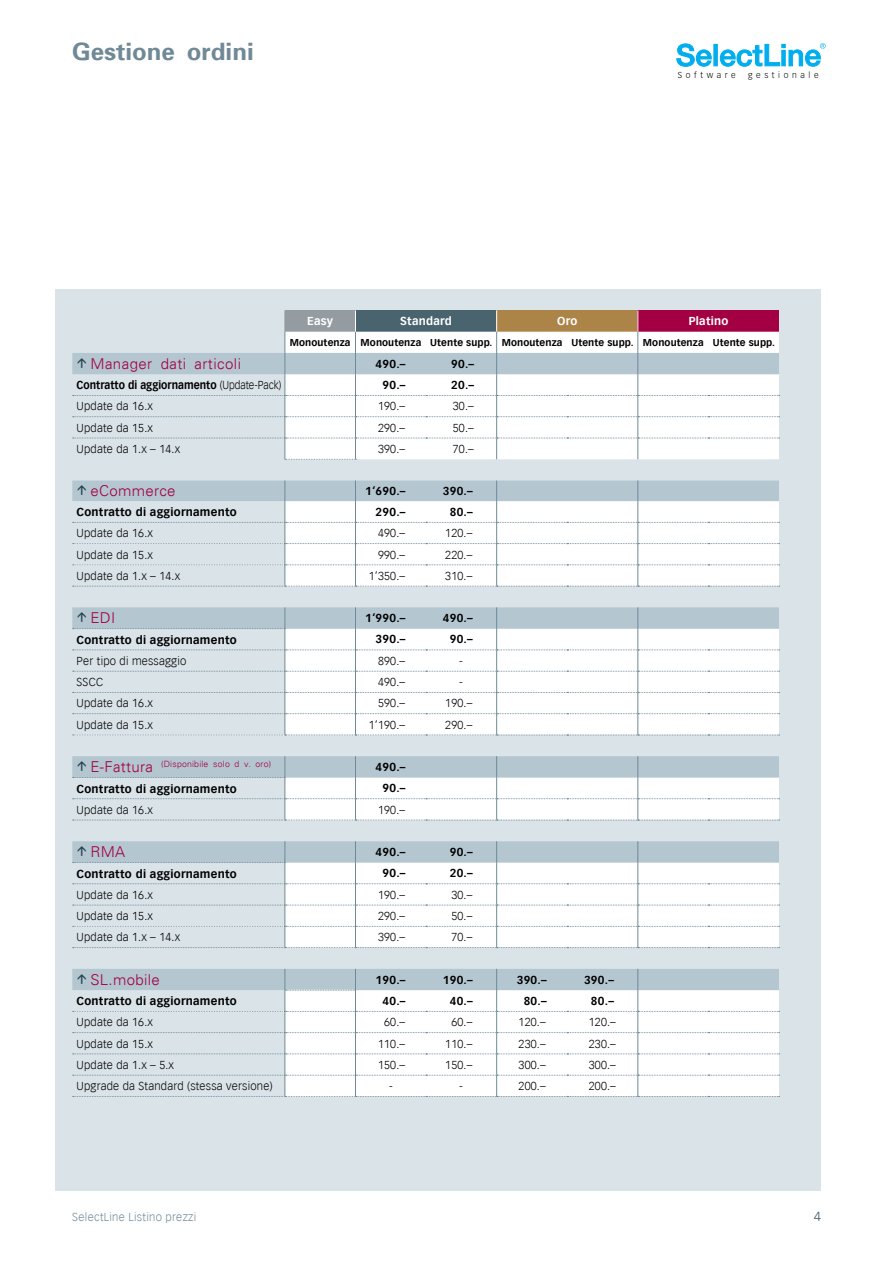
<style>
.page{position:relative;width:893px;height:1263px;background:#fff}
.page>*{position:absolute;margin:0;border:0;box-sizing:border-box;transform-origin:0 0}
.t1{font:700 24px "Univers";color:#6f8996}
.t2{font:300 15px "Univers";letter-spacing:.02em;color:#a30043}
.t3{font:300 13.5px "Univers";color:#49636f}
.t4{font:300 11.25px "Vectora LH";letter-spacing:.02em;color:#000}
.t5{font:700 11.25px "Vectora LH";letter-spacing:.02em;color:#000}
.t6{font:700 11.25px "Vectora LH";color:#000;scale:.91 1}
.t7{font:300 11.25px "Vectora LH";letter-spacing:.03em;color:#6f8996}
.t8{font:700 11.25px "Vectora LH";letter-spacing:.02em;color:#fff}
.t9{font:700 9.75px "Vectora LH";letter-spacing:.01em;color:#000}
.t10{font:300 8.7px "Univers";letter-spacing:.02em;color:#a30043}
.t11{font:300 8.55px "Vectora LH";letter-spacing:.43em;color:#000}
.s1{font-weight:300}
.s2{font-family:"DIN Bold Alternate";font-weight:400;font-size:10.5px;color:#22414e}
.s3{font-size:15px}
</style>
<div class="page">
<div style="left:55px;top:289px;width:766px;height:902px;background:#dae3e8"></div>
<svg style="left:73px;top:310px;width:707px;height:150px"></svg>
<svg style="left:73px;top:480px;width:707px;height:107px"></svg>
<svg style="left:73px;top:607px;width:707px;height:129px"></svg>
<svg style="left:73px;top:756px;width:707px;height:65px"></svg>
<svg style="left:73px;top:841px;width:707px;height:107px"></svg>
<svg style="left:73px;top:969px;width:707px;height:128px"></svg>
<svg style="left:677px;top:43px;width:35px;height:24px"></svg>
<hr style="left:714px;top:44px;width:3px;height:22px;background:#00aeef">
<svg style="left:720px;top:43px;width:106px;height:24px"></svg>
<h1 class="t1" style="left:72px;top:36px;width:183px">Gestione ordini</h1>
<p class="t11" style="left:678px;top:70px;width:60px">Software</p>
<p class="t11" style="left:748px;top:70px;width:72px">gestionale</p>
<p class="t8" style="left:307px;top:315px;width:27px">Easy</p>
<p class="t8" style="left:400px;top:315px;width:53px">Standard</p>
<p class="t8" style="left:557px;top:315px;width:22px">Oro</p>
<p class="t8" style="left:689px;top:315px;width:41px">Platino</p>
<p class="t9" style="left:290px;top:337px;width:487px">Monoutenza Monoutenza Utente supp. Monoutenza Utente supp. Monoutenza Utente supp.</p>
<h2 class="t2" style="left:77px;top:355px;width:166px"><sup>&gt;</sup> Manager dati articoli</h2>
<p class="t5" style="left:376px;top:357px;width:31px">490.–</p>
<p class="t5" style="left:451px;top:357px;width:25px">90.–</p>
<p class="t6" style="left:77px;top:378px;width:227px">Contratto di aggiornamento <span class="s1">(Update-Pack)</span></p>
<p class="t5" style="left:383px;top:378px;width:25px">90.–</p>
<p class="t5" style="left:451px;top:378px;width:25px">20.–</p>
<p class="t4" style="left:77px;top:400px;width:78px">Update da 16.x</p>
<p class="t4" style="left:378px;top:400px;width:29px">190.–</p>
<p class="t4" style="left:453px;top:400px;width:22px">30.–</p>
<p class="t4" style="left:77px;top:421px;width:78px">Update da 15.x</p>
<p class="t4" style="left:378px;top:421px;width:29px">290.–</p>
<p class="t4" style="left:453px;top:421px;width:22px">50.–</p>
<p class="t4" style="left:77px;top:443px;width:105px">Update da 1.x – 14.x</p>
<p class="t4" style="left:378px;top:443px;width:29px">390.–</p>
<p class="t4" style="left:453px;top:443px;width:22px">70.–</p>
<h2 class="t2" style="left:77px;top:482px;width:101px"><sup>&gt;</sup> eCommerce</h2>
<p class="t5" style="left:365px;top:484px;width:42px">1‘690.–</p>
<p class="t5" style="left:443px;top:484px;width:31px">390.–</p>
<p class="t5" style="left:77px;top:505px;width:162px">Contratto di aggiornamento</p>
<p class="t5" style="left:376px;top:505px;width:31px">290.–</p>
<p class="t5" style="left:450px;top:505px;width:25px">80.–</p>
<p class="t4" style="left:77px;top:527px;width:78px">Update da 16.x</p>
<p class="t4" style="left:378px;top:527px;width:29px">490.–</p>
<p class="t4" style="left:445px;top:527px;width:29px">120.–</p>
<p class="t4" style="left:77px;top:548px;width:78px">Update da 15.x</p>
<p class="t4" style="left:378px;top:548px;width:29px">990.–</p>
<p class="t4" style="left:445px;top:548px;width:29px">220.–</p>
<p class="t4" style="left:77px;top:569px;width:105px">Update da 1.x – 14.x</p>
<p class="t4" style="left:369px;top:569px;width:38px">1‘350.–</p>
<p class="t4" style="left:445px;top:569px;width:29px">310.–</p>
<h2 class="t2" style="left:77px;top:609px;width:40px"><sup>&gt;</sup> EDI</h2>
<p class="t5" style="left:365px;top:611px;width:42px">1‘990.–</p>
<p class="t5" style="left:443px;top:611px;width:31px">490.–</p>
<p class="t5" style="left:77px;top:633px;width:162px">Contratto di aggiornamento</p>
<p class="t5" style="left:376px;top:633px;width:31px">390.–</p>
<p class="t5" style="left:450px;top:633px;width:25px">90.–</p>
<p class="t4" style="left:77px;top:654px;width:111px">Per tipo di messaggio</p>
<p class="t4" style="left:378px;top:654px;width:29px">890.–</p>
<p class="t4" style="left:459px;top:654px;width:5px">-</p>
<p class="t4" style="left:77px;top:676px;width:28px">SSCC</p>
<p class="t4" style="left:378px;top:676px;width:29px">490.–</p>
<p class="t4" style="left:459px;top:676px;width:5px">-</p>
<p class="t4" style="left:77px;top:697px;width:78px">Update da 16.x</p>
<p class="t4" style="left:378px;top:697px;width:29px">590.–</p>
<p class="t4" style="left:445px;top:697px;width:29px">190.–</p>
<p class="t4" style="left:77px;top:718px;width:78px">Update da 15.x</p>
<p class="t4" style="left:369px;top:718px;width:38px">1‘190.–</p>
<p class="t4" style="left:445px;top:718px;width:29px">290.–</p>
<p class="t10" style="left:77px;top:759px;width:196px"><span class="s2">&gt;</span> <span class="s3">E-Fattura</span> (Disponibile solo d v. oro)</p>
<p class="t5" style="left:376px;top:760px;width:31px">490.–</p>
<p class="t5" style="left:77px;top:782px;width:162px">Contratto di aggiornamento</p>
<p class="t5" style="left:383px;top:781px;width:25px">90.–</p>
<p class="t4" style="left:77px;top:803px;width:78px">Update da 16.x</p>
<p class="t4" style="left:378px;top:803px;width:29px">190.–</p>
<h2 class="t2" style="left:77px;top:843px;width:50px"><sup>&gt;</sup> RMA</h2>
<p class="t5" style="left:376px;top:845px;width:31px">490.–</p>
<p class="t5" style="left:450px;top:845px;width:25px">90.–</p>
<p class="t5" style="left:77px;top:867px;width:162px">Contratto di aggiornamento</p>
<p class="t5" style="left:383px;top:866px;width:25px">90.–</p>
<p class="t5" style="left:450px;top:866px;width:25px">20.–</p>
<p class="t4" style="left:77px;top:888px;width:78px">Update da 16.x</p>
<p class="t4" style="left:378px;top:888px;width:29px">190.–</p>
<p class="t4" style="left:451px;top:888px;width:22px">30.–</p>
<p class="t4" style="left:77px;top:909px;width:78px">Update da 15.x</p>
<p class="t4" style="left:378px;top:909px;width:29px">290.–</p>
<p class="t4" style="left:451px;top:909px;width:22px">50.–</p>
<p class="t4" style="left:77px;top:931px;width:105px">Update da 1.x – 14.x</p>
<p class="t4" style="left:378px;top:931px;width:29px">390.–</p>
<p class="t4" style="left:451px;top:931px;width:22px">70.–</p>
<h2 class="t2" style="left:77px;top:970px;width:85px"><sup>&gt;</sup> SL.mobile</h2>
<p class="t5" style="left:376px;top:973px;width:31px">190.–</p>
<p class="t5" style="left:443px;top:973px;width:31px">190.–</p>
<p class="t5" style="left:517px;top:973px;width:31px">390.–</p>
<p class="t5" style="left:584px;top:973px;width:31px">390.–</p>
<p class="t5" style="left:77px;top:994px;width:162px">Contratto di aggiornamento</p>
<p class="t5" style="left:383px;top:994px;width:25px">40.–</p>
<p class="t5" style="left:450px;top:994px;width:25px">40.–</p>
<p class="t5" style="left:524px;top:994px;width:25px">80.–</p>
<p class="t5" style="left:591px;top:994px;width:25px">80.–</p>
<p class="t4" style="left:77px;top:1016px;width:78px">Update da 16.x</p>
<p class="t4" style="left:384px;top:1016px;width:22px">60.–</p>
<p class="t4" style="left:451px;top:1016px;width:22px">60.–</p>
<p class="t4" style="left:519px;top:1016px;width:29px">120.–</p>
<p class="t4" style="left:589px;top:1016px;width:29px">120.–</p>
<p class="t4" style="left:77px;top:1037px;width:78px">Update da 15.x</p>
<p class="t4" style="left:378px;top:1037px;width:29px">110.–</p>
<p class="t4" style="left:445px;top:1037px;width:29px">110.–</p>
<p class="t4" style="left:519px;top:1037px;width:29px">230.–</p>
<p class="t4" style="left:589px;top:1037px;width:29px">230.–</p>
<p class="t4" style="left:77px;top:1058px;width:99px">Update da 1.x – 5.x</p>
<p class="t4" style="left:378px;top:1058px;width:29px">150.–</p>
<p class="t4" style="left:445px;top:1058px;width:29px">150.–</p>
<p class="t4" style="left:519px;top:1058px;width:29px">300.–</p>
<p class="t4" style="left:589px;top:1058px;width:29px">300.–</p>
<p class="t4" style="left:77px;top:1080px;width:198px">Upgrade da Standard (stessa versione)</p>
<p class="t4" style="left:389px;top:1080px;width:5px">-</p>
<p class="t4" style="left:459px;top:1080px;width:5px">-</p>
<p class="t4" style="left:519px;top:1080px;width:29px">200.–</p>
<p class="t4" style="left:589px;top:1080px;width:29px">200.–</p>
<p class="t7" style="left:72px;top:1210px;width:125px">SelectLine Listino prezzi</p>
<p class="t3" style="left:814px;top:1208px;width:9px">4</p>
</div>
